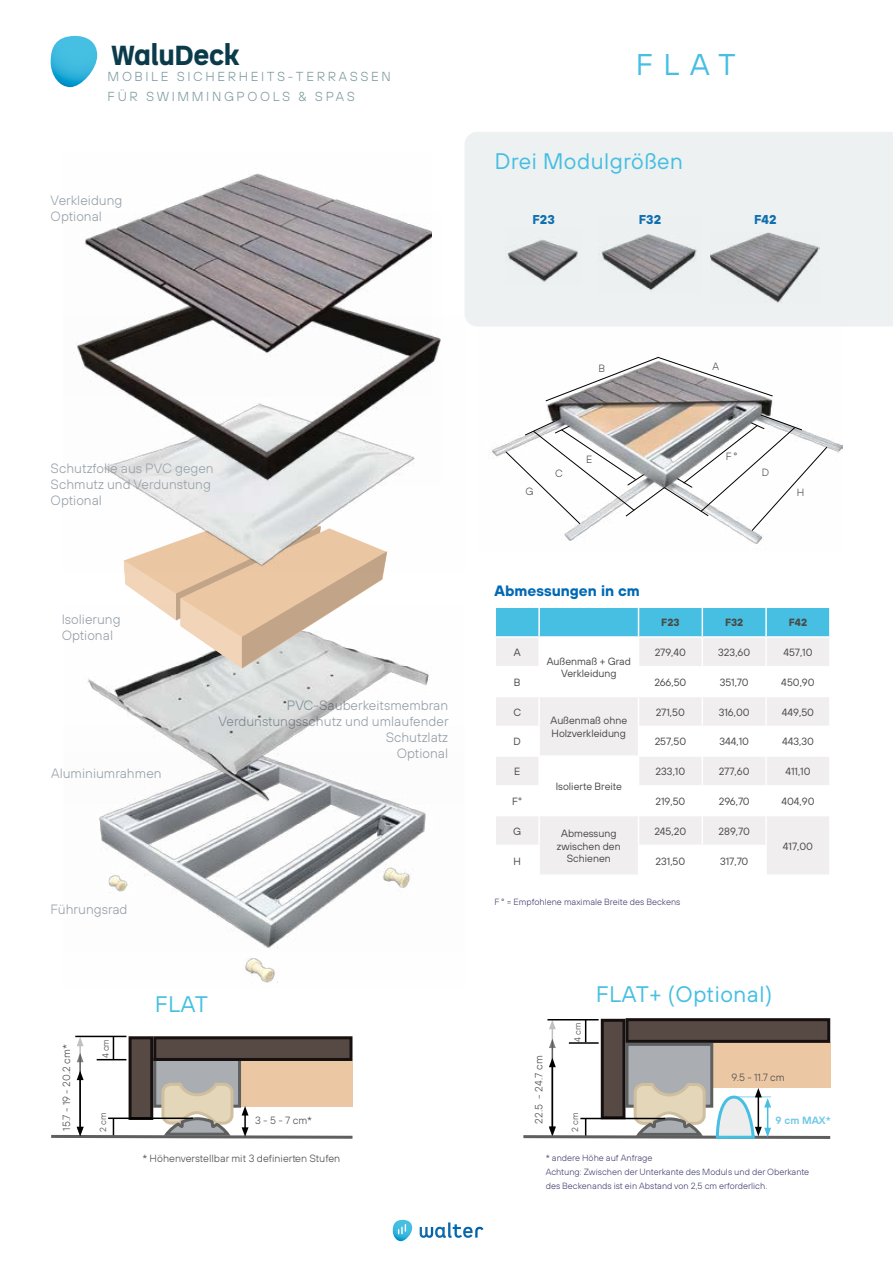
<style>
.page{position:relative;width:893px;height:1263px;background:#fff}
.page>*{position:absolute;margin:0;border:0;box-sizing:border-box;transform-origin:0 0}
.t1{font:30px "TT Hoves";color:#46bfe2}
.t2{font:900 27px "Spock Pro";letter-spacing:-.04em;color:#0b3b4a}
.t3{font:22.5px "TT Hoves";letter-spacing:.025em;color:#46bfe2}
.t4{font:700 15px "TT Hoves";color:#0069b4}
.t5{font:300 13.5px/16.2px "TT Hoves";color:#96a1a9}
.t6{font:300 13.05px/19.5px "TT Hoves";letter-spacing:.2em;color:#7b989c}
.t7{font:700 12.75px "TT Hoves";color:#0069b4}
.t8{font:10.5px/12.6px "TT Hoves";color:#4a4a49;text-align:center}
.t9{font:300 10.5px "TT Hoves";color:#4a4a49}
.t10{font:700 10.5px "TT Hoves";color:#4a4a49}
.t11{font:600 10.5px "TT Hoves";color:#72c9e7}
.t12{font:300 9px/14px "TT Hoves";color:#423f6f}
.t13{font:300 9px "TT Hoves";color:#4a4a49}
</style>
<div class="page">
<img style="left:491px;top:402px;width:351px;height:142px">
<img style="left:245px;top:958px;width:33px;height:25px">
<img style="left:99px;top:806px;width:327px;height:142px">
<img style="left:88px;top:658px;width:341px;height:148px">
<svg style="left:124px;top:572px;width:263px;height:96px"></svg>
<img style="left:123px;top:339px;width:318px;height:233px">
<img style="left:104px;top:231px;width:336px;height:255px">
<img style="left:73px;top:173px;width:358px;height:223px">
<svg style="left:549px;top:1038px;width:7px;height:10px"></svg>
<hr style="left:552px;top:1027px;width:1px;height:103px;background:#000">
<svg style="left:549px;top:1020px;width:7px;height:9px"></svg>
<div style="left:706px;top:1043px;width:124px;height:45px;background:#ebc7a4"></div>
<div style="left:627px;top:1044px;width:85px;height:62px;background:#aaaeb2"></div>
<div style="left:625px;top:1043px;width:88px;height:65px;border:3px solid #5e5f5f"></div>
<div style="left:627px;top:1020px;width:202px;height:21px;background:#574944"></div>
<div style="left:625px;top:1018px;width:205px;height:25px;border:3px solid #171010"></div>
<div style="left:602px;top:1020px;width:22px;height:98px;background:#574944"></div>
<div style="left:601px;top:1019px;width:24px;height:100px;border:3px solid #171010"></div>
<svg style="left:549px;top:1058px;width:7px;height:9px"></svg>
<svg style="left:585px;top:1020px;width:1px;height:22px"></svg>
<hr style="left:547px;top:1019px;width:52px;height:1px;background:#000">
<hr style="left:569px;top:1042px;width:30px;height:2px;background:#000">
<svg style="left:523px;top:1081px;width:308px;height:58px"></svg>
<div style="left:234px;top:1061px;width:118px;height:45px;background:#ebc7a4"></div>
<div style="left:155px;top:1059px;width:85px;height:47px;background:#aaaeb2"></div>
<div style="left:153px;top:1058px;width:88px;height:50px;border:3px solid #5e5f5f"></div>
<div style="left:155px;top:1038px;width:196px;height:21px;background:#574944"></div>
<div style="left:153px;top:1036px;width:199px;height:25px;border:3px solid #171010"></div>
<div style="left:130px;top:1038px;width:22px;height:80px;background:#574944"></div>
<div style="left:129px;top:1036px;width:24px;height:84px;border:3px solid #171010"></div>
<hr style="left:75px;top:1036px;width:51px;height:1px;background:#000">
<svg style="left:97px;top:1037px;width:29px;height:23px"></svg>
<svg style="left:77px;top:1055px;width:7px;height:7px"></svg>
<hr style="left:79px;top:1044px;width:2px;height:85px;background:#000">
<svg style="left:51px;top:1070px;width:302px;height:69px"></svg>
<svg style="left:77px;top:1037px;width:7px;height:9px"></svg>
<svg style="left:465px;top:132px;width:428px;height:194px;background:#e1e5e6"></svg>
<svg style="left:505px;top:414px;width:323px;height:117px"></svg>
<svg style="left:495px;top:607px;width:335px;height:267px"></svg>
<hr style="left:539px;top:696px;width:99px;height:1px;background:#fff">
<svg style="left:545px;top:356px;width:228px;height:46px"></svg>
<svg style="left:51px;top:36px;width:46px;height:51px"></svg>
<svg style="left:393px;top:1220px;width:19px;height:21px"></svg>
<svg style="left:420px;top:1222px;width:63px;height:16px"></svg>
<h2 class="t2" style="left:111px;top:38px;width:131px">WaluDeck</h2>
<p class="t6" style="left:108px;top:67px;width:285px">MOBILE SICHERHEITS-TERRASSEN<br>FÜR SWIMMINGPOOLS &amp; SPAS</p>
<p class="t5" style="left:51px;top:192px;width:73px">Verkleidung<br>Optional</p>
<h1 class="t1" style="left:636px;top:46px;width:101px">FLAT</h1>
<h3 class="t3" style="left:495px;top:147px;width:190px">Drei Modulgrößen</h3>
<p class="t7" style="left:532px;top:211px;width:24px">F23</p>
<p class="t7" style="left:639px;top:211px;width:24px">F32</p>
<p class="t7" style="left:754px;top:211px;width:24px">F42</p>
<p class="t5" style="left:51px;top:460px;width:165px">Schutzfolie aus PVC gegen<br>Schmutz und Verdunstung<br>Optional</p>
<p class="t5" style="left:62px;top:611px;width:60px">Isolierung<br>Optional</p>
<p class="t5" style="left:51px;top:764px;width:112px">Aluminiumrahmen</p>
<p class="t5" style="left:51px;top:901px;width:78px">Führungsrad</p>
<p class="t5" style="left:218px;top:696px;width:232px;text-align:right">PVC-Sauberkeitsmembran<br>Verdunstungsschutz und umlaufender<br>Schutzlatz<br>Optional</p>
<p class="t9" style="left:598px;top:362px;width:8px">B</p>
<p class="t9" style="left:712px;top:360px;width:8px">A</p>
<p class="t9" style="left:586px;top:452px;width:8px">E</p>
<p class="t9" style="left:726px;top:450px;width:13px">F °</p>
<p class="t9" style="left:555px;top:467px;width:9px">C</p>
<p class="t9" style="left:762px;top:466px;width:9px">D</p>
<p class="t9" style="left:526px;top:484px;width:10px">G</p>
<p class="t9" style="left:797px;top:486px;width:9px">H</p>
<h3 class="t4" style="left:494px;top:581px;width:147px">Abmessungen in cm</h3>
<p class="t10" style="left:661px;top:615px;width:20px">F23</p>
<p class="t10" style="left:725px;top:615px;width:20px">F32</p>
<p class="t10" style="left:789px;top:615px;width:20px">F42</p>
<p class="t8" style="left:655px;top:646px;width:33px">279,40</p>
<p class="t8" style="left:718px;top:646px;width:34px">323,60</p>
<p class="t8" style="left:783px;top:646px;width:31px">457,10</p>
<p class="t8" style="left:514px;top:646px;width:8px">A</p>
<p class="t8" style="left:547px;top:655px;width:86px">Außenmaß + Grad<br>Verkleidung</p>
<p class="t8" style="left:514px;top:676px;width:8px">B</p>
<p class="t8" style="left:654px;top:676px;width:34px">266,50</p>
<p class="t8" style="left:720px;top:676px;width:30px">351,70</p>
<p class="t8" style="left:781px;top:676px;width:35px">450,90</p>
<p class="t8" style="left:513px;top:706px;width:9px">C</p>
<p class="t8" style="left:550px;top:714px;width:78px;text-align:left">Außenmaß ohne<br>Holzverkleidung</p>
<p class="t8" style="left:656px;top:706px;width:30px">271,50</p>
<p class="t8" style="left:719px;top:706px;width:33px">316,00</p>
<p class="t8" style="left:782px;top:706px;width:34px">449,50</p>
<p class="t8" style="left:513px;top:735px;width:9px">D</p>
<p class="t8" style="left:655px;top:735px;width:33px">257,50</p>
<p class="t8" style="left:719px;top:735px;width:31px">344,10</p>
<p class="t8" style="left:782px;top:735px;width:33px">443,30</p>
<p class="t8" style="left:514px;top:765px;width:8px">E</p>
<p class="t8" style="left:556px;top:780px;width:68px">Isolierte Breite</p>
<p class="t8" style="left:656px;top:765px;width:31px">233,10</p>
<p class="t8" style="left:719px;top:765px;width:32px">277,60</p>
<p class="t8" style="left:785px;top:765px;width:27px">411,10</p>
<p class="t8" style="left:512px;top:795px;width:11px">F°</p>
<p class="t8" style="left:655px;top:795px;width:31px">219,50</p>
<p class="t8" style="left:719px;top:795px;width:32px">296,70</p>
<p class="t8" style="left:781px;top:795px;width:35px">404,90</p>
<p class="t8" style="left:513px;top:825px;width:10px">G</p>
<p class="t8" style="left:557px;top:827px;width:65px">Abmessung zwischen den<br>Schienen</p>
<p class="t8" style="left:655px;top:825px;width:33px">245,20</p>
<p class="t8" style="left:719px;top:825px;width:33px">289,70</p>
<p class="t8" style="left:783px;top:839px;width:32px">417,00</p>
<p class="t8" style="left:513px;top:854px;width:9px">H</p>
<p class="t8" style="left:655px;top:854px;width:31px">231,50</p>
<p class="t8" style="left:720px;top:854px;width:30px">317,70</p>
<p class="t12" style="left:494px;top:895px;width:187px">F ° = Empfohlene maximale Breite des Beckens</p>
<p class="t9" style="left:60px;top:1131px;width:88px;rotate:-90deg">15.7 - 19 - 20.2 cm*</p>
<p class="t13" style="left:100px;top:1058px;width:21px;rotate:-90deg">4 cm</p>
<p class="t13" style="left:97px;top:1132px;width:21px;rotate:-90deg">2 cm</p>
<h3 class="t3" style="left:155px;top:990px;width:54px">FLAT</h3>
<h3 class="t3" style="left:596px;top:980px;width:178px">FLAT+ (Optional)</h3>
<p class="t9" style="left:255px;top:1114px;width:59px">3 - 5 - 7 cm*</p>
<p class="t9" style="left:142px;top:1151px;width:199px">* Höhenverstellbar mit 3 definierten Stufen</p>
<p class="t9" style="left:532px;top:1124px;width:70px;rotate:-90deg">22.5 - 24.7 cm</p>
<p class="t13" style="left:572px;top:1042px;width:21px;rotate:-90deg">4 cm</p>
<p class="t9" style="left:731px;top:1071px;width:55px">9.5 - 11.7 cm</p>
<p class="t13" style="left:569px;top:1132px;width:21px;rotate:-90deg">2 cm</p>
<p class="t11" style="left:776px;top:1113px;width:57px">9 cm MAX*</p>
<p class="t12" style="left:546px;top:1150px;width:265px">* andere Höhe auf Anfrage<br>Achtung: Zwischen der Unterkante des Moduls und der Oberkante des Beckenands ist ein Abstand von 2,5 cm erforderlich.</p>
</div>
